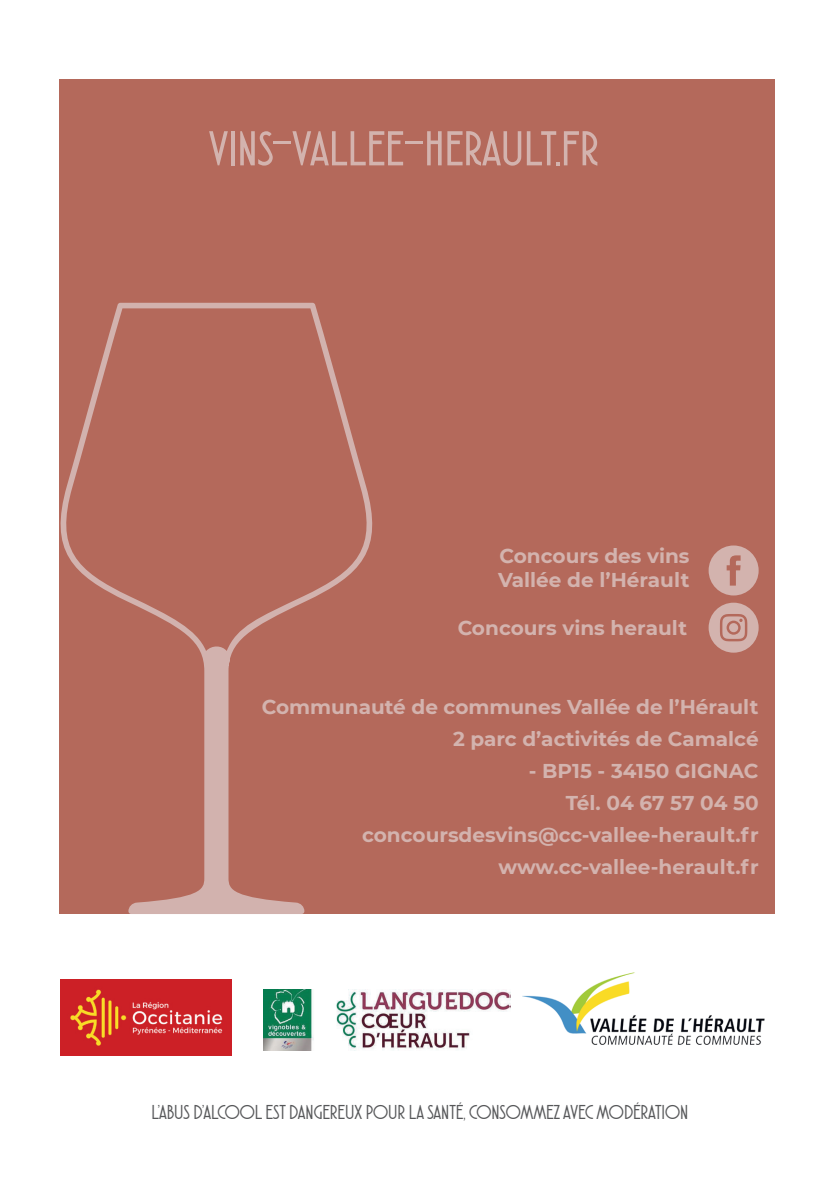
<style>
.page{position:relative;width:840px;height:1191px;background:#fff}
.page>*{position:absolute;margin:0;border:0;box-sizing:border-box;transform-origin:0 0}
.t1{font:60px "Atlantic Cruise";color:#d3b3ae}
.t2{font:700 20px/32px "Montserrat";color:#d3b3ae;text-align:right}
.t3{font:20px "Atlantic Cruise";color:#57585a}
</style>
<div class="page">
<div style="left:59px;top:79px;width:716px;height:834px;background:#b4695b"></div>
<img style="left:61px;top:979px;width:170px;height:76px">
<img style="left:264px;top:989px;width:246px;height:61px">
<img style="left:522px;top:972px;width:243px;height:73px">
<svg style="left:59px;top:303px;width:325px;height:611px"></svg>
<div style="left:708px;top:545px;width:50px;height:50px;background:#d3b3ae;border-radius:25px"></div>
<svg style="left:726px;top:555px;width:14px;height:30px"></svg>
<div style="left:708px;top:602px;width:50px;height:50px;background:#d3b3ae;border-radius:50%"></div>
<svg style="left:720px;top:614px;width:27px;height:27px"></svg>
<h1 class="t1" style="left:209px;top:114px;width:391px">vins-vallee-herault.fr</h1>
<p class="t2" style="left:498px;top:543px;width:193px;line-height:24px;text-align:left">Concours des vins<br>Vallée de l’Hérault</p>
<p class="t2" style="left:457px;top:611px;width:231px">Concours vins herault</p>
<p class="t2" style="left:261px;top:690px;width:498px">Communauté de communes Vallée de l’Hérault<br>2 parc d’activités de Camalcé</p>
<p class="t2" style="left:362px;top:754px;width:398px">- BP15 - 34150 GIGNAC<br>Tél. 04 67 57 04 50 concoursdesvins@cc-vallee-herault.fr www.cc-vallee-herault.fr</p>
<p class="t3" style="left:151px;top:1101px;width:538px">L’ABUS D’ALCOOL EST DANGEREUX POUR LA SANTÉ, CONSOMMEZ AVEC MODÉRATION</p>
</div>
